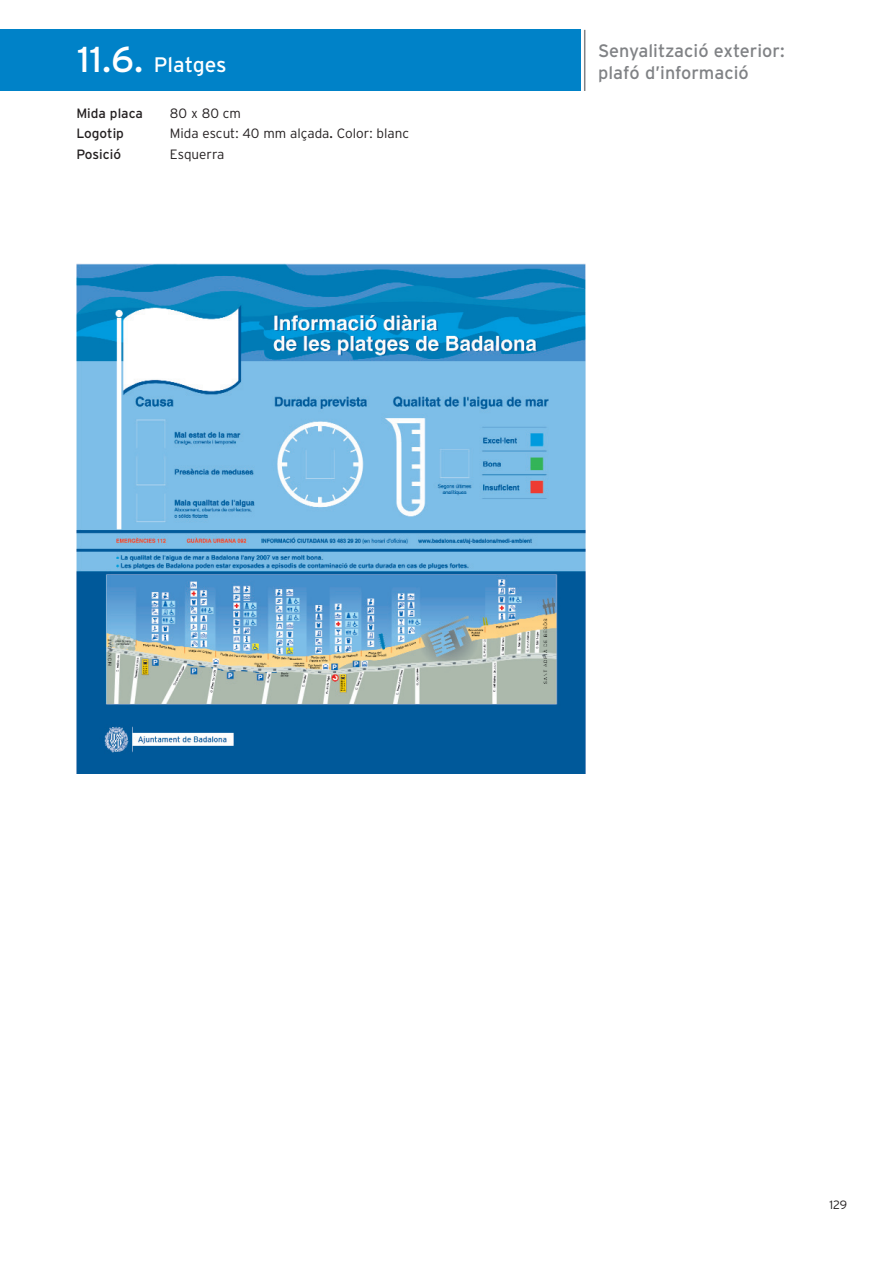
<style>
.page{position:relative;width:893px;height:1263px;background:#fff}
.page>*{position:absolute;margin:0;border:0;box-sizing:border-box;transform-origin:0 0}
.t1{font:21px "Interstate";color:#fff}
.t2{font:18px/21.6px "Interstate";color:#808285}
.t3{font:300 13.5px "Interstate";color:#231f20}
.t4{font:13.5px "Interstate";color:#231f20}
.t5{font:300 12px "Interstate";color:#231f20}
.s1{font-size:36px}
.s2{font-weight:400}
</style>
<div class="page">
<div style="left:0;top:30px;width:580px;height:61px;background:#0082c8"></div>
<hr style="left:584px;top:30px;width:1px;height:61px;background:#808285">
<img style="left:76px;top:264px;width:509px;height:509px">
<h1 class="t1" style="left:77px;top:57px;width:151px"><span class="s1">11.6.</span> Platges</h1>
<p class="t4" style="left:76px;top:108px;width:68px">Mida placa</p>
<p class="t3" style="left:170px;top:108px;width:72px">80 x 80 cm</p>
<p class="t4" style="left:76px;top:129px;width:49px">Logotip</p>
<p class="t3" style="left:170px;top:129px;width:240px">Mida escut: 40 mm alçada<span class="s2">.</span> Color: blanc</p>
<p class="t4" style="left:76px;top:149px;width:46px">Posició</p>
<p class="t3" style="left:170px;top:149px;width:56px">Esquerra</p>
<h2 class="t2" style="left:598px;top:41px;width:188px">Senyalització exterior: plafó d’informació</h2>
<p class="t5" style="left:829px;top:1200px;width:19px">129</p>
</div>
